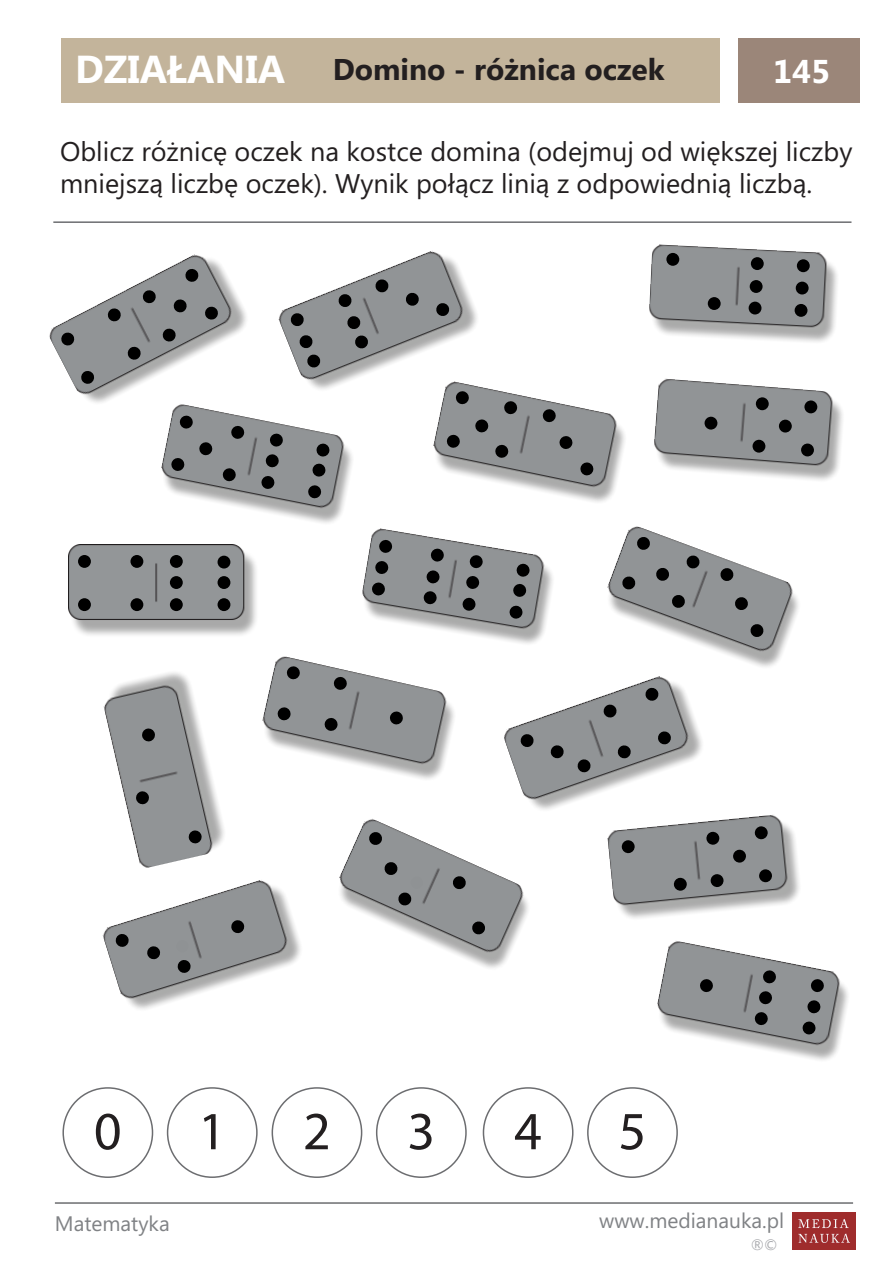
<style>
.page{position:relative;width:893px;height:1263px;background:#fff}
.page>*{position:absolute;margin:0;border:0;box-sizing:border-box;transform-origin:0 0}
.t1{font:54px "Myriad Pro";color:#231f20}
.t2{font:700 33px "Microsoft Phags Pa";color:#fff}
.t3{font:700 30px "Microsoft Phags Pa";color:#231f20}
.t4{font:27px/32.4px "Microsoft Phags Pa";color:#231f20}
.t5{font:21px "Microsoft Phags Pa";color:#808285}
.t6{font:15px "Microsoft Phags Pa";color:#a8a9ad}
.s1{font-size:39px;color:#fff}
</style>
<div class="page">
<div style="left:62px;top:38px;width:658px;height:65px;background:#c3b49b"></div>
<img style="left:793px;top:1213px;width:63px;height:37px">
<div style="left:739px;top:38px;width:121px;height:65px;background:#9b8679"></div>
<hr style="left:53px;top:221px;width:798px;height:2px;background:#6c6d70">
<hr style="left:55px;top:1202px;width:798px;height:2px;background:#6c6d70">
<img style="left:69px;top:545px;width:187px;height:90px">
<img style="left:607px;top:815px;width:192px;height:103px">
<img style="left:504px;top:678px;width:208px;height:142px">
<img style="left:103px;top:672px;width:121px;height:196px">
<img style="left:278px;top:251px;width:199px;height:138px">
<img style="left:428px;top:380px;width:197px;height:122px">
<img style="left:262px;top:656px;width:192px;height:123px">
<img style="left:649px;top:244px;width:188px;height:98px">
<img style="left:607px;top:526px;width:192px;height:152px">
<div style="left:170px;top:555px;width:13px;height:13px;background:#000;border-radius:50%"></div>
<div style="left:170px;top:576px;width:13px;height:13px;background:#000;border-radius:50%"></div>
<div style="left:170px;top:598px;width:13px;height:13px;background:#000;border-radius:50%"></div>
<div style="left:218px;top:556px;width:12px;height:12px;background:#000;border-radius:50%"></div>
<div style="left:218px;top:576px;width:12px;height:13px;background:#000;border-radius:50%"></div>
<div style="left:218px;top:598px;width:12px;height:13px;background:#000;border-radius:50%"></div>
<div style="left:621px;top:840px;width:14px;height:13px;background:#000;border-radius:50%"></div>
<div style="left:674px;top:877px;width:13px;height:14px;background:#000;border-radius:50%"></div>
<div style="left:706px;top:831px;width:14px;height:14px;background:#000;border-radius:50%"></div>
<div style="left:710px;top:874px;width:14px;height:13px;background:#000;border-radius:50%"></div>
<div style="left:754px;top:826px;width:14px;height:13px;background:#000;border-radius:50%"></div>
<div style="left:759px;top:869px;width:13px;height:13px;background:#000;border-radius:50%"></div>
<div style="left:733px;top:849px;width:13px;height:14px;background:#000;border-radius:50%"></div>
<svg style="left:520px;top:733px;width:14px;height:15px"></svg>
<svg style="left:550px;top:744px;width:14px;height:15px"></svg>
<svg style="left:577px;top:759px;width:14px;height:14px"></svg>
<svg style="left:603px;top:704px;width:14px;height:14px"></svg>
<svg style="left:645px;top:687px;width:14px;height:14px"></svg>
<svg style="left:617px;top:745px;width:14px;height:14px"></svg>
<svg style="left:657px;top:731px;width:15px;height:14px"></svg>
<svg style="left:188px;top:830px;width:14px;height:14px"></svg>
<svg style="left:135px;top:791px;width:15px;height:14px"></svg>
<svg style="left:141px;top:728px;width:15px;height:14px"></svg>
<svg style="left:455px;top:391px;width:14px;height:14px"></svg>
<svg style="left:504px;top:401px;width:14px;height:14px"></svg>
<svg style="left:446px;top:434px;width:14px;height:14px"></svg>
<svg style="left:495px;top:444px;width:14px;height:14px"></svg>
<svg style="left:475px;top:419px;width:14px;height:14px"></svg>
<svg style="left:542px;top:409px;width:14px;height:14px"></svg>
<svg style="left:559px;top:435px;width:14px;height:15px"></svg>
<svg style="left:580px;top:462px;width:14px;height:14px"></svg>
<svg style="left:286px;top:666px;width:14px;height:14px"></svg>
<svg style="left:333px;top:676px;width:14px;height:14px"></svg>
<svg style="left:277px;top:707px;width:14px;height:14px"></svg>
<svg style="left:324px;top:717px;width:14px;height:14px"></svg>
<svg style="left:389px;top:711px;width:14px;height:14px"></svg>
<div style="left:666px;top:253px;width:13px;height:13px;background:#000;border-radius:50%"></div>
<div style="left:708px;top:297px;width:13px;height:13px;background:#000;border-radius:50%"></div>
<div style="left:751px;top:257px;width:13px;height:13px;background:#000;border-radius:50%"></div>
<div style="left:749px;top:280px;width:14px;height:13px;background:#000;border-radius:50%"></div>
<div style="left:748px;top:301px;width:14px;height:14px;background:#000;border-radius:50%"></div>
<div style="left:797px;top:259px;width:13px;height:13px;background:#000;border-radius:50%"></div>
<div style="left:796px;top:281px;width:13px;height:14px;background:#000;border-radius:50%"></div>
<div style="left:794px;top:304px;width:14px;height:13px;background:#000;border-radius:50%"></div>
<svg style="left:636px;top:536px;width:15px;height:15px"></svg>
<svg style="left:686px;top:555px;width:14px;height:14px"></svg>
<svg style="left:671px;top:594px;width:15px;height:15px"></svg>
<svg style="left:621px;top:576px;width:15px;height:14px"></svg>
<svg style="left:655px;top:567px;width:15px;height:15px"></svg>
<svg style="left:720px;top:567px;width:14px;height:15px"></svg>
<svg style="left:734px;top:596px;width:15px;height:15px"></svg>
<svg style="left:750px;top:623px;width:14px;height:15px"></svg>
<img style="left:102px;top:880px;width:199px;height:129px">
<svg style="left:115px;top:933px;width:14px;height:14px"></svg>
<svg style="left:146px;top:945px;width:15px;height:15px"></svg>
<svg style="left:177px;top:959px;width:14px;height:15px"></svg>
<svg style="left:231px;top:919px;width:14px;height:15px"></svg>
<div style="left:78px;top:598px;width:13px;height:13px;background:#000;border-radius:50%"></div>
<div style="left:78px;top:555px;width:13px;height:13px;background:#000;border-radius:50%"></div>
<div style="left:130px;top:555px;width:13px;height:13px;background:#000;border-radius:50%"></div>
<div style="left:130px;top:598px;width:13px;height:13px;background:#000;border-radius:50%"></div>
<svg style="left:290px;top:312px;width:15px;height:15px"></svg>
<svg style="left:299px;top:334px;width:22px;height:34px"></svg>
<svg style="left:338px;top:293px;width:14px;height:15px"></svg>
<svg style="left:347px;top:315px;width:22px;height:34px"></svg>
<svg style="left:375px;top:279px;width:14px;height:14px"></svg>
<svg style="left:435px;top:302px;width:15px;height:15px"></svg>
<svg style="left:405px;top:292px;width:15px;height:15px"></svg>
<img style="left:339px;top:816px;width:202px;height:152px">
<svg style="left:368px;top:831px;width:15px;height:15px"></svg>
<svg style="left:384px;top:861px;width:40px;height:45px;background:#7b7e80"></svg>
<svg style="left:452px;top:875px;width:15px;height:15px"></svg>
<svg style="left:471px;top:920px;width:15px;height:15px"></svg>
<img style="left:654px;top:378px;width:189px;height:102px">
<div style="left:704px;top:416px;width:14px;height:14px;background:#000;border-radius:50%"></div>
<div style="left:756px;top:397px;width:13px;height:13px;background:#000;border-radius:50%"></div>
<div style="left:752px;top:439px;width:14px;height:14px;background:#000;border-radius:50%"></div>
<div style="left:804px;top:400px;width:14px;height:14px;background:#000;border-radius:50%"></div>
<div style="left:801px;top:443px;width:13px;height:14px;background:#000;border-radius:50%"></div>
<div style="left:779px;top:419px;width:13px;height:14px;background:#000;border-radius:50%"></div>
<img style="left:362px;top:528px;width:191px;height:116px">
<svg style="left:469px;top:555px;width:14px;height:14px"></svg>
<svg style="left:466px;top:575px;width:14px;height:14px"></svg>
<svg style="left:462px;top:597px;width:14px;height:14px"></svg>
<svg style="left:516px;top:563px;width:14px;height:14px"></svg>
<svg style="left:513px;top:583px;width:14px;height:14px"></svg>
<svg style="left:509px;top:605px;width:14px;height:14px"></svg>
<svg style="left:371px;top:582px;width:14px;height:14px"></svg>
<svg style="left:379px;top:539px;width:14px;height:14px"></svg>
<svg style="left:430px;top:548px;width:14px;height:14px"></svg>
<svg style="left:423px;top:591px;width:14px;height:14px"></svg>
<svg style="left:375px;top:561px;width:14px;height:13px"></svg>
<svg style="left:426px;top:570px;width:14px;height:14px"></svg>
<img style="left:161px;top:415px;width:191px;height:108px">
<svg style="left:269px;top:433px;width:14px;height:14px"></svg>
<svg style="left:265px;top:454px;width:14px;height:14px"></svg>
<svg style="left:261px;top:475px;width:14px;height:14px"></svg>
<svg style="left:316px;top:443px;width:14px;height:14px"></svg>
<svg style="left:312px;top:463px;width:14px;height:14px"></svg>
<svg style="left:308px;top:485px;width:14px;height:14px"></svg>
<svg style="left:171px;top:457px;width:14px;height:14px"></svg>
<svg style="left:179px;top:415px;width:14px;height:14px"></svg>
<svg style="left:231px;top:425px;width:14px;height:14px"></svg>
<svg style="left:222px;top:468px;width:14px;height:14px"></svg>
<svg style="left:199px;top:442px;width:14px;height:14px"></svg>
<img style="left:49px;top:254px;width:197px;height:161px">
<svg style="left:142px;top:289px;width:15px;height:15px"></svg>
<svg style="left:173px;top:299px;width:15px;height:14px"></svg>
<svg style="left:162px;top:328px;width:15px;height:14px"></svg>
<svg style="left:185px;top:268px;width:14px;height:15px"></svg>
<svg style="left:204px;top:306px;width:15px;height:14px"></svg>
<svg style="left:80px;top:370px;width:15px;height:15px"></svg>
<svg style="left:60px;top:332px;width:15px;height:14px"></svg>
<svg style="left:107px;top:308px;width:15px;height:14px"></svg>
<svg style="left:127px;top:346px;width:15px;height:15px"></svg>
<div style="left:62px;top:1087px;width:91px;height:91px;border:2px solid #6c6d70;border-radius:50%"></div>
<div style="left:167px;top:1087px;width:91px;height:91px;border:2px solid #6c6d70;border-radius:50%"></div>
<div style="left:272px;top:1087px;width:90px;height:91px;border:2px solid #6c6d70;border-radius:50%"></div>
<div style="left:376px;top:1087px;width:91px;height:91px;border:2px solid #6c6d70;border-radius:50%"></div>
<div style="left:483px;top:1087px;width:90px;height:91px;border:2px solid #6c6d70;border-radius:50%"></div>
<div style="left:587px;top:1087px;width:91px;height:91px;border:2px solid #6c6d70;border-radius:50%"></div>
<img style="left:657px;top:941px;width:191px;height:119px">
<svg style="left:699px;top:978px;width:14px;height:14px"></svg>
<svg style="left:807px;top:1000px;width:14px;height:14px"></svg>
<svg style="left:762px;top:970px;width:14px;height:14px"></svg>
<svg style="left:754px;top:1011px;width:14px;height:14px"></svg>
<svg style="left:810px;top:978px;width:14px;height:14px"></svg>
<svg style="left:802px;top:1021px;width:14px;height:14px"></svg>
<svg style="left:758px;top:991px;width:14px;height:14px"></svg>
<p class="t3" style="left:75px;top:48px;width:591px"><span class="s1">DZIAŁANIA</span> Domino - różnica oczek</p>
<p class="t2" style="left:773px;top:48px;width:58px">145</p>
<p class="t4" style="left:60px;top:134px;width:794px">Oblicz różnicę oczek na kostce domina (odejmuj od większej liczby mniejszą liczbę oczek). Wynik połącz linią z odpowiednią liczbą.</p>
<h1 class="t1" style="left:94px;top:1098px;width:29px">0</h1>
<h1 class="t1" style="left:198px;top:1098px;width:29px">1</h1>
<h1 class="t1" style="left:303px;top:1098px;width:29px">2</h1>
<h1 class="t1" style="left:407px;top:1098px;width:29px">3</h1>
<h1 class="t1" style="left:514px;top:1098px;width:29px">4</h1>
<h1 class="t1" style="left:618px;top:1098px;width:29px">5</h1>
<p class="t5" style="left:55px;top:1209px;width:116px">Matematyka</p>
<p class="t5" style="left:599px;top:1206px;width:186px">www.medianauka.pl</p>
<p class="t6" style="left:751px;top:1234px;width:28px">®©</p>
</div>
